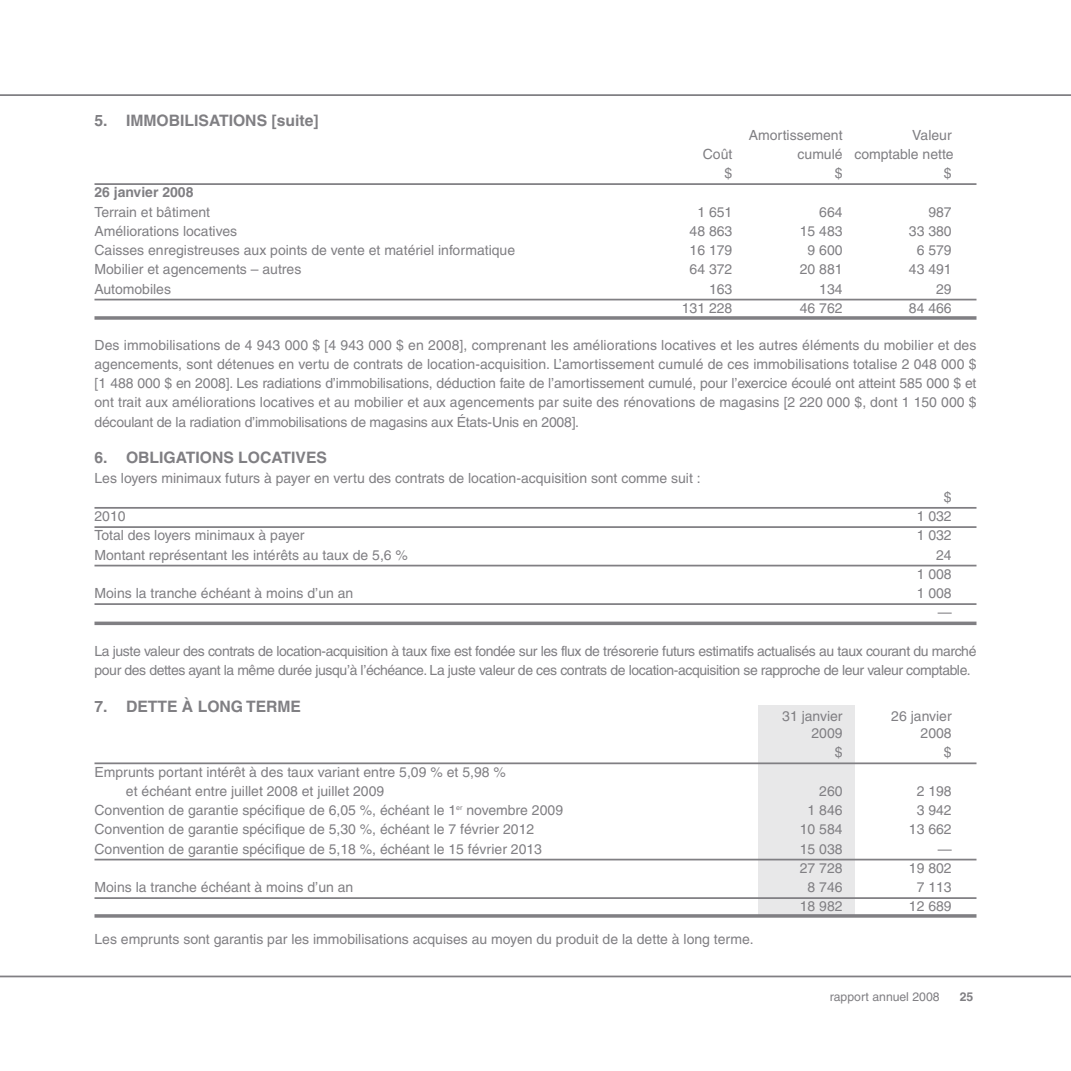
<style>
.page{position:relative;width:1071px;height:1071px;background:#fff}
.page>*{position:absolute;margin:0;border:0;box-sizing:border-box;transform-origin:0 0}
.t1{font:700 15.75px "Helvetica";color:#807f83}
.t2{font:14px/19.2px "Helvetica";color:#807f83;text-align:right}
.t3{font:14px/19.2px "Helvetica";letter-spacing:-.03em;color:#807f83}
.t4{font:700 14px "Helvetica";color:#807f83}
.t5{font:12.25px "Helvetica";color:#807f83}
.t6{font:700 12.25px "Helvetica";color:#807f83}
</style>
<div class="page">
<div style="left:758px;top:705px;width:96px;height:211px;background:#e8e8e9"></div>
<hr style="left:0;top:94px;width:1071px;height:2px;background:#807f83">
<hr style="left:0;top:976px;width:1071px;height:1px;background:#807f83">
<hr style="left:94px;top:183px;width:882px;height:2px;background:#807f83">
<hr style="left:94px;top:299px;width:882px;height:1px;background:#807f83">
<svg style="left:94px;top:316px;width:882px;height:4px;background:#8f8e92"></svg>
<hr style="left:94px;top:507px;width:882px;height:2px;background:#807f83">
<hr style="left:94px;top:526px;width:882px;height:2px;background:#807f83">
<hr style="left:94px;top:565px;width:882px;height:1px;background:#807f83">
<hr style="left:94px;top:603px;width:882px;height:2px;background:#807f83">
<hr style="left:94px;top:622px;width:882px;height:3px;background:#807f83">
<hr style="left:94px;top:762px;width:882px;height:2px;background:#807f83">
<hr style="left:94px;top:859px;width:882px;height:1px;background:#807f83">
<hr style="left:94px;top:897px;width:882px;height:2px;background:#807f83">
<svg style="left:94px;top:914px;width:882px;height:4px;background:#8f8e91"></svg>
<p class="t1" style="left:94px;top:114px;width:226px">5. IMMOBILISATIONS [suite]</p>
<p class="t2" style="left:749px;top:126px;width:95px">Amortissement</p>
<p class="t2" style="left:912px;top:126px;width:41px">Valeur</p>
<p class="t2" style="left:703px;top:146px;width:31px">Coût</p>
<p class="t2" style="left:798px;top:146px;width:158px">cumulé comptable nette</p>
<p class="t2" style="left:725px;top:165px;width:9px">$</p>
<p class="t2" style="left:835px;top:165px;width:9px">$</p>
<p class="t2" style="left:944px;top:165px;width:9px">$</p>
<p class="t4" style="left:94px;top:187px;width:101px">26 janvier 2008</p>
<p class="t2" style="left:94px;top:203px;width:117px">Terrain et bâtiment</p>
<p class="t2" style="left:697px;top:203px;width:37px">1 651</p>
<p class="t2" style="left:819px;top:203px;width:25px">664</p>
<p class="t2" style="left:928px;top:203px;width:25px">987</p>
<p class="t2" style="left:94px;top:223px;width:144px">Améliorations locatives</p>
<p class="t2" style="left:690px;top:223px;width:44px">48 863</p>
<p class="t2" style="left:800px;top:223px;width:44px">15 483</p>
<p class="t2" style="left:909px;top:223px;width:44px">33 380</p>
<p class="t2" style="left:94px;top:242px;width:422px">Caisses enregistreuses aux points de vente et matériel informatique</p>
<p class="t2" style="left:690px;top:242px;width:44px">16 179</p>
<p class="t2" style="left:808px;top:242px;width:37px">9 600</p>
<p class="t2" style="left:917px;top:242px;width:37px">6 579</p>
<p class="t2" style="left:94px;top:261px;width:208px">Mobilier et agencements – autres</p>
<p class="t2" style="left:690px;top:261px;width:44px">64 372</p>
<p class="t2" style="left:800px;top:261px;width:44px">20 881</p>
<p class="t2" style="left:909px;top:261px;width:44px">43 491</p>
<p class="t2" style="left:94px;top:280px;width:78px">Automobiles</p>
<p class="t2" style="left:709px;top:280px;width:25px">163</p>
<p class="t2" style="left:819px;top:280px;width:25px">134</p>
<p class="t2" style="left:936px;top:280px;width:17px">29</p>
<p class="t2" style="left:682px;top:300px;width:52px">131 228</p>
<p class="t2" style="left:800px;top:300px;width:44px">46 762</p>
<p class="t2" style="left:909px;top:300px;width:44px">84 466</p>
<p class="t2" style="left:95px;top:336px;width:884px;text-align:justify">Des immobilisations de 4 943 000 $ [4 943 000 $ en 2008], comprenant les améliorations locatives et les autres éléments du mobilier et des agencements, sont détenues en vertu de contrats de location-acquisition. L’amortissement cumulé de ces immobilisations totalise 2 048 000 $ [1 488 000 $ en 2008]. Les radiations d’immobilisations, déduction faite de l’amortissement cumulé, pour l’exercice écoulé ont atteint 585 000 $ et ont trait aux améliorations locatives et au mobilier et aux agencements par suite des rénovations de magasins [2 220 000 $, dont 1 150 000 $ découlant de la radiation d’immobilisations de magasins aux États-Unis en 2008].</p>
<p class="t1" style="left:94px;top:452px;width:234px">6. OBLIGATIONS LOCATIVES</p>
<p class="t2" style="left:94px;top:469px;width:608px">Les loyers minimaux futurs à payer en vertu des contrats de location-acquisition sont comme suit :</p>
<p class="t2" style="left:944px;top:489px;width:9px">$</p>
<p class="t2" style="left:94px;top:508px;width:33px">2010</p>
<p class="t2" style="left:917px;top:508px;width:37px">1 032</p>
<p class="t2" style="left:94px;top:527px;width:212px">Total des loyers minimaux à payer</p>
<p class="t2" style="left:917px;top:527px;width:37px">1 032</p>
<p class="t2" style="left:94px;top:546px;width:315px">Montant représentant les intérêts au taux de 5,6 %</p>
<p class="t2" style="left:917px;top:546px;width:37px">24<br>1 008</p>
<p class="t2" style="left:94px;top:585px;width:260px">Moins la tranche échéant à moins d’un an</p>
<p class="t2" style="left:917px;top:585px;width:37px">1 008 —</p>
<p class="t3" style="left:95px;top:643px;width:884px">La juste valeur des contrats de location-acquisition à taux fixe est fondée sur les flux de trésorerie futurs estimatifs actualisés au taux courant du marché pour des dettes ayant la même durée jusqu’à l’échéance. La juste valeur de ces contrats de location-acquisition se rapproche de leur valeur comptable.</p>
<p class="t1" style="left:94px;top:700px;width:208px">7. DETTE À LONG TERME</p>
<p class="t2" style="left:782px;top:707px;width:62px">31 janvier</p>
<p class="t2" style="left:891px;top:707px;width:62px">26 janvier</p>
<p class="t2" style="left:811px;top:725px;width:33px">2009</p>
<p class="t2" style="left:921px;top:725px;width:33px">2008</p>
<p class="t2" style="left:835px;top:744px;width:9px">$</p>
<p class="t2" style="left:944px;top:744px;width:9px">$</p>
<p class="t2" style="left:126px;top:763px;width:381px;text-align:left;text-indent:-32px">Emprunts portant intérêt à des taux variant entre 5,09 % et 5,98 % et échéant entre juillet 2008 et juillet 2009</p>
<p class="t2" style="left:819px;top:783px;width:25px">260</p>
<p class="t2" style="left:917px;top:783px;width:37px">2 198</p>
<p class="t2" style="left:94px;top:802px;width:470px">Convention de garantie spécifique de 6,05 %, échéant le 1<sup>er</sup> novembre 2009</p>
<p class="t2" style="left:808px;top:802px;width:37px">1 846</p>
<p class="t2" style="left:917px;top:802px;width:37px">3 942</p>
<p class="t2" style="left:94px;top:821px;width:441px">Convention de garantie spécifique de 5,30 %, échéant le 7 février 2012</p>
<p class="t2" style="left:800px;top:821px;width:44px">10 584</p>
<p class="t2" style="left:909px;top:821px;width:44px">13 662</p>
<p class="t2" style="left:94px;top:840px;width:449px">Convention de garantie spécifique de 5,18 %, échéant le 15 février 2013</p>
<p class="t2" style="left:800px;top:840px;width:44px">15 038</p>
<p class="t2" style="left:938px;top:840px;width:15px">—</p>
<p class="t2" style="left:800px;top:860px;width:44px">27 728</p>
<p class="t2" style="left:909px;top:860px;width:44px">19 802</p>
<p class="t2" style="left:94px;top:879px;width:260px">Moins la tranche échéant à moins d’un an</p>
<p class="t2" style="left:808px;top:879px;width:37px">8 746</p>
<p class="t2" style="left:917px;top:879px;width:37px">7 113</p>
<p class="t2" style="left:800px;top:898px;width:44px">18 982</p>
<p class="t2" style="left:909px;top:898px;width:44px">12 689</p>
<p class="t2" style="left:95px;top:931px;width:661px">Les emprunts sont garantis par les immobilisations acquises au moyen du produit de la dette à long terme.</p>
<p class="t5" style="left:830px;top:992px;width:111px">rapport annuel 2008</p>
<p class="t6" style="left:960px;top:992px;width:15px">25</p>
</div>
